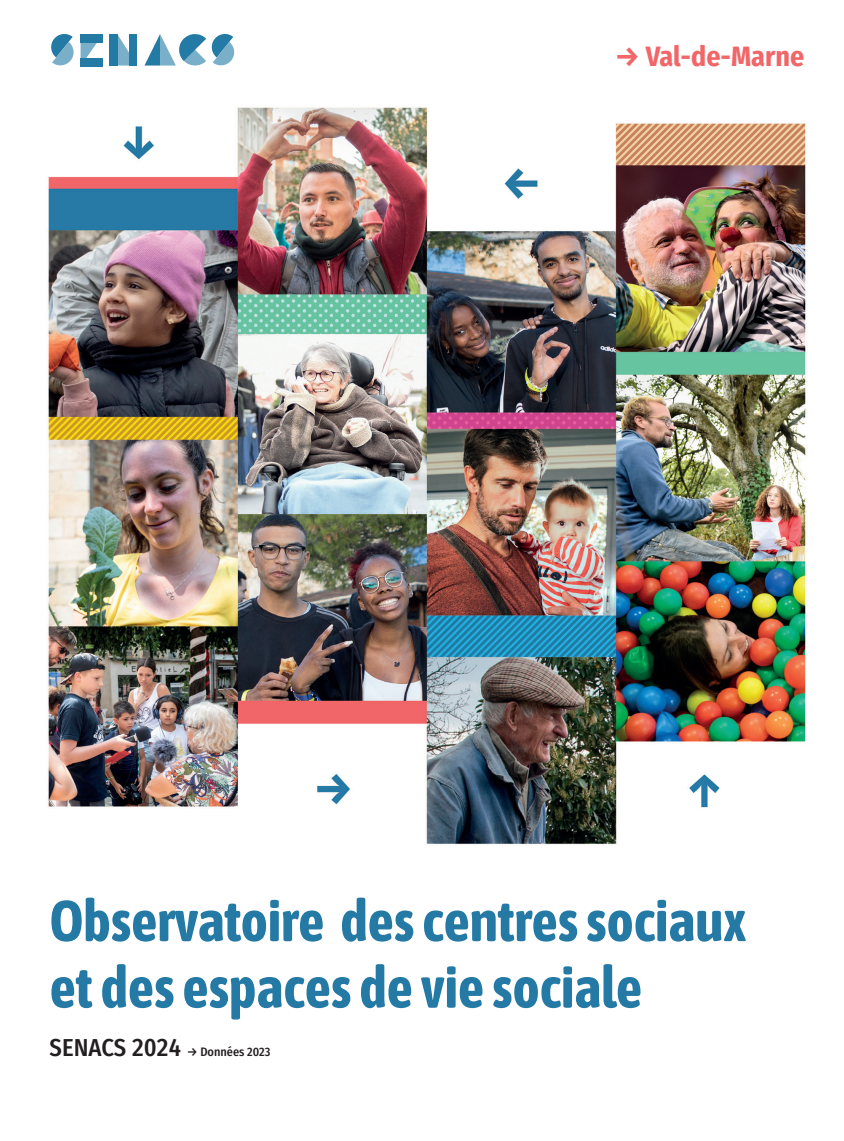
<style>
.page{position:relative;width:844px;height:1141px;background:#fff}
.page>*{position:absolute;margin:0;border:0;box-sizing:border-box;transform-origin:0 0}
.TITRE-NIVEAU-1{font:700 57.75px/66.5px "Asap Condensed";color:#257aa5}
.t1{font:700 28px "Fira Sans Condensed";color:#f16669}
.t2{font:500 12.25px "Fira Sans Condensed";color:#231f20}
.s1{font-size:24.5px}
</style>
<div class="page">
<svg style="left:80px;top:43px;width:17px;height:15px"></svg>
<svg style="left:117px;top:34px;width:13px;height:32px"></svg>
<div style="left:130px;top:34px;width:7px;height:32px;background:#227aa5"></div>
<div style="left:109px;top:34px;width:8px;height:32px;background:#227aa5"></div>
<svg style="left:51px;top:34px;width:23px;height:31px"></svg>
<svg style="left:144px;top:34px;width:90px;height:32px"></svg>
<div style="left:80px;top:34px;width:23px;height:9px;background:#227aa5"></div>
<div style="left:80px;top:58px;width:23px;height:8px;background:#227aa5"></div>
<img style="left:48px;top:107px;width:758px;height:738px">
<p class="t1" style="left:614px;top:33px;width:191px">→ Val-de-Marne</p>
<p class="TITRE-NIVEAU-1" style="left:50px;top:884px;width:698px">Observatoire des centres sociaux et des espaces de vie sociale</p>
<p class="t2" style="left:50px;top:1042px;width:222px"><span class="s1">SENACS 2024</span> → Données 2023</p>
</div>
